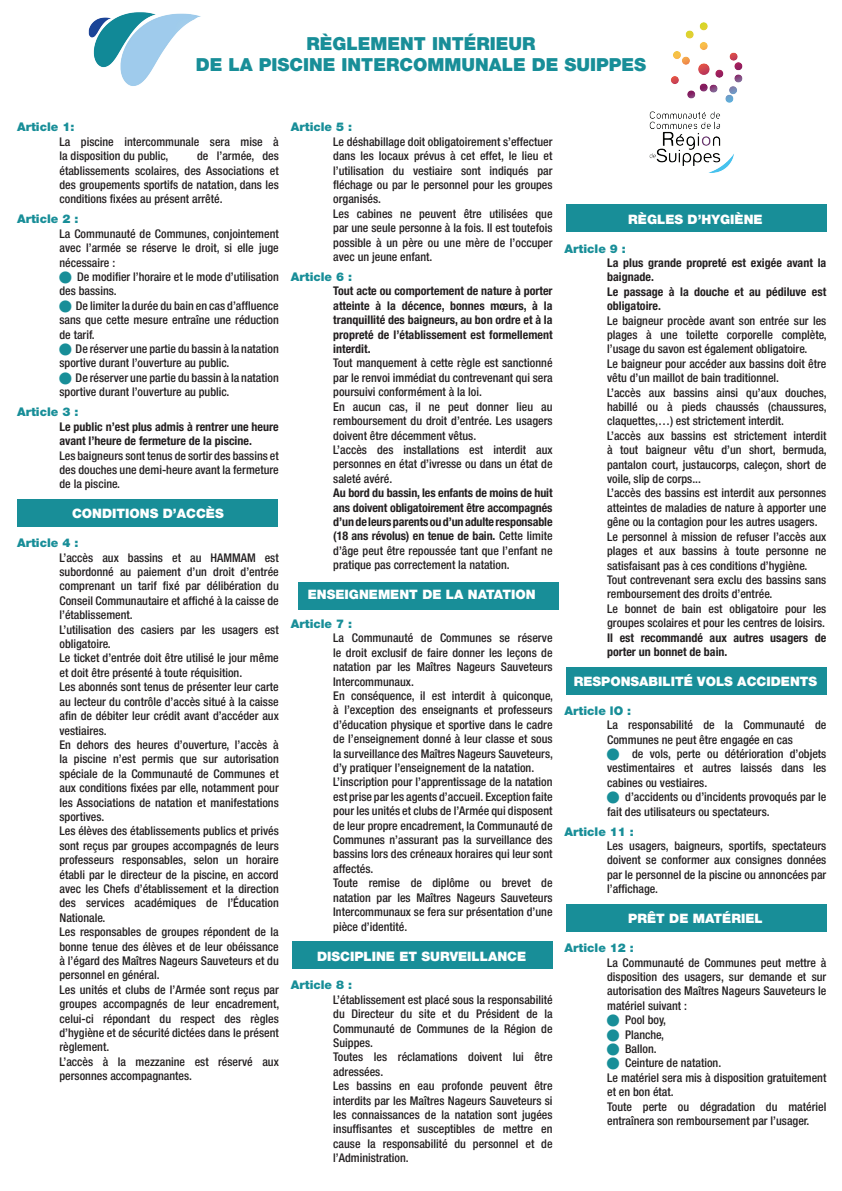
<style>
.page{position:relative;width:842px;height:1191px;background:#fff}
.page>*{position:absolute;margin:0;border:0;box-sizing:border-box;transform-origin:0 0}
.t1{font:900 18px "Helvetica Neue";color:#188e98}
.t2{font:900 13px "Helvetica Neue";color:#fff}
.t3{font:500 condensed 12px/14.4px "Helvetica Neue";color:#231f20}
.t4{font:700 condensed 12px/14.4px "Helvetica Neue";color:#231f20}
.t5{font:900 12px "Helvetica Neue";color:#188e98}
.s1{color:#188e98}
.s2{font-weight:500}
</style>
<div class="page">
<div style="left:18px;top:499px;width:260px;height:28px;background:#188e98"></div>
<div style="left:298px;top:582px;width:261px;height:27px;background:#188e98"></div>
<div style="left:292px;top:941px;width:261px;height:27px;background:#188e98"></div>
<div style="left:566px;top:667px;width:260px;height:27px;background:#188e98"></div>
<div style="left:566px;top:204px;width:260px;height:27px;background:#188e98"></div>
<div style="left:566px;top:904px;width:260px;height:28px;background:#188e98"></div>
<img style="left:88px;top:12px;width:113px;height:74px">
<img style="left:649px;top:22px;width:94px;height:151px">
<h1 class="t1" style="left:307px;top:33px;width:28px">Règlement</h1>
<h1 class="t1" style="left:432px;top:33px;width:13px">intérieur</h1>
<h1 class="t1" style="left:196px;top:54px;width:88px">de la Piscine</h1>
<h1 class="t1" style="left:342px;top:54px;width:21px">Intercommunale</h1>
<h1 class="t1" style="left:532px;top:54px;width:58px">de Suippes</h1>
<p class="t5" style="left:17px;top:120px;width:59px">Article 1:</p>
<p class="t3" style="left:60px;top:134px;width:221px">La piscine intercommunale sera mise à la disposition du public,</p>
<p class="t3" style="left:60px;top:148px;width:221px;text-align:justify;text-indent:137px">de l’armée, des établissements scolaires, des Associations et des groupements sportifs de natation, dans les conditions fixées au présent arrêté.</p>
<p class="t5" style="left:17px;top:212px;width:63px">Article 2 :</p>
<p class="t3" style="left:60px;top:226px;width:221px;text-align:justify">La Communauté de Communes, conjointement avec l’armée se réserve le droit, si elle juge nécessaire :</p>
<p class="t3" style="left:60px;top:269px;width:221px"><span class="s1">■</span> De modifier l’horaire et le mode d’utilisation des bassins.</p>
<p class="t3" style="left:60px;top:298px;width:221px;text-align:justify"><span class="s1">■</span> De limiter la durée du bain en cas d’affluence sans que cette mesure entraîne une réduction de tarif.</p>
<p class="t3" style="left:60px;top:341px;width:221px"><span class="s1">■</span> De réserver une partie du bassin à la natation sportive durant l’ouverture au public.</p>
<p class="t3" style="left:60px;top:370px;width:221px"><span class="s1">■</span> De réserver une partie du bassin à la natation sportive durant l’ouverture au public.</p>
<p class="t5" style="left:17px;top:405px;width:63px">Article 3 :</p>
<p class="t4" style="left:60px;top:419px;width:221px">Le public n’est plus admis à rentrer une heure avant l’heure de fermeture de la piscine.</p>
<p class="t3" style="left:60px;top:448px;width:221px;text-align:justify">Les baigneurs sont tenus de sortir des bassins et des douches une demi-heure avant la fermeture de la piscine.</p>
<p class="t2" style="left:72px;top:506px;width:153px">CONDITIONS D’ACCÈS</p>
<p class="t5" style="left:17px;top:536px;width:63px">Article 4 :</p>
<p class="t3" style="left:60px;top:550px;width:221px">L’accès aux bassins et au HAMMAM est subordonné au paiement d’un droit d’entrée comprenant un tarif fixé par délibération du Conseil Communautaire et affiché à la caisse de l’établissement.<br>L’utilisation des casiers par les usagers est obligatoire.<br>Le ticket d’entrée doit être utilisé le jour même et doit être présenté à toute réquisition.<br>Les abonnés sont tenus de présenter leur carte au lecteur du contrôle d’accès situé à la caisse afin de débiter leur crédit avant d’accéder aux vestiaires.<br>En dehors des heures d’ouverture, l’accès à la piscine n’est permis que sur autorisation spéciale de la Communauté de Communes et aux conditions fixées par elle, notamment pour les Associations de natation et manifestations sportives.<br>Les élèves des établissements publics et privés sont reçus par groupes accompagnés de leurs professeurs responsables, selon un horaire établi par le directeur de la piscine, en accord avec les Chefs d’établissement et la direction des services académiques de l’Éducation Nationale.<br>Les responsables de groupes répondent de la bonne tenue des élèves et de leur obéissance à l’égard des Maîtres Nageurs Sauveteurs et du personnel en général.<br>Les unités et clubs de l’Armée sont reçus par groupes accompagnés de leur encadrement, celui-ci répondant du respect des règles d’hygiène et de sécurité dictées dans le présent règlement.<br>L’accès à la mezzanine est réservé aux personnes accompagnantes.</p>
<p class="t5" style="left:291px;top:120px;width:63px">Article 5 :</p>
<p class="t3" style="left:333px;top:134px;width:221px">Le déshabillage doit obligatoirement s’effectuer dans les locaux prévus à cet effet, le lieu et l’utilisation du vestiaire sont indiqués par fléchage ou par le personnel pour les groupes organisés.<br>Les cabines ne peuvent être utilisées que par une seule personne à la fois. Il est toutefois possible à un père ou une mère de l’occuper avec un jeune enfant.</p>
<p class="t5" style="left:291px;top:270px;width:63px">Article 6 :</p>
<p class="t4" style="left:333px;top:284px;width:221px;text-align:justify">Tout acte ou comportement de nature à porter atteinte à la décence, bonnes mœurs, à la tranquillité des baigneurs, au bon ordre et à la propreté de l’établissement est formellement interdit.</p>
<p class="t3" style="left:333px;top:356px;width:221px">Tout manquement à cette règle est sanctionné par le renvoi immédiat du contrevenant qui sera poursuivi conformément à la loi.<br>En aucun cas, il ne peut donner lieu au remboursement du droit d’entrée. Les usagers doivent être décemment vêtus.<br>L’accès des installations est interdit aux personnes en état d’ivresse ou dans un état de saleté avéré.</p>
<p class="t4" style="left:333px;top:485px;width:221px;text-align:justify">Au bord du bassin, les enfants de moins de huit ans doivent obligatoirement être accompagnés d’un de leurs parents ou d’un adulte responsable (18 ans révolus) en tenue de bain. <span class="s2">Cette limite d’âge peut être repoussée tant que l’enfant ne pratique pas correctement la natation.</span></p>
<p class="t2" style="left:308px;top:587px;width:229px">ENSEIGNEMENT DE LA NATATION</p>
<p class="t5" style="left:291px;top:616px;width:63px">Article 7 :</p>
<p class="t3" style="left:333px;top:631px;width:221px">La Communauté de Communes se réserve le droit exclusif de faire donner les leçons de natation par les Maîtres Nageurs Sauveteurs Intercommunaux.<br>En conséquence, il est interdit à quiconque, à l’exception des enseignants et professeurs d’éducation physique et sportive dans le cadre de l’enseignement donné à leur classe et sous la surveillance des Maîtres Nageurs Sauveteurs, d’y pratiquer l’enseignement de la natation.<br>L’inscription pour l’apprentissage de la natation est prise par les agents d’accueil. Exception faite pour les unités et clubs de l’Armée qui disposent de leur propre encadrement, la Communauté de Communes n’assurant pas la surveillance des bassins lors des créneaux horaires qui leur sont affectés.<br>Toute remise de diplôme ou brevet de natation par les Maîtres Nageurs Sauveteurs Intercommunaux se fera sur présentation d’une pièce d’identité.</p>
<p class="t2" style="left:317px;top:948px;width:211px">DISCIPLINE ET SURVEILLANCE</p>
<p class="t5" style="left:291px;top:978px;width:63px">Article 8 :</p>
<p class="t3" style="left:333px;top:992px;width:221px">L’établissement est placé sous la responsabilité du Directeur du site et du Président de la Communauté de Communes de la Région de Suippes.<br>Toutes les réclamations doivent lui être adressées.<br>Les bassins en eau profonde peuvent être interdits par les Maîtres Nageurs Sauveteurs si les connaissances de la natation sont jugées insuffisantes et susceptibles de mettre en cause la responsabilité du personnel et de l’Administration.</p>
<p class="t2" style="left:628px;top:211px;width:136px">RÈGLES D’HYGIÈNE</p>
<p class="t5" style="left:565px;top:241px;width:63px">Article 9 :</p>
<p class="t4" style="left:607px;top:255px;width:221px">La plus grande propreté est exigée avant la baignade.<br>Le passage à la douche et au pédiluve est obligatoire.</p>
<p class="t3" style="left:607px;top:313px;width:221px">Le baigneur procède avant son entrée sur les plages à une toilette corporelle complète, l’usage du savon est également obligatoire.<br>Le baigneur pour accéder aux bassins doit être vêtu d’un maillot de bain traditionnel.<br>L’accès aux bassins ainsi qu’aux douches, habillé ou à pieds chaussés (chaussures, claquettes,…) est strictement interdit.<br>L’accès aux bassins est strictement interdit à tout baigneur vêtu d’un short, bermuda, pantalon court, justaucorps, caleçon, short de voile, slip de corps...<br>L’accès des bassins est interdit aux personnes atteintes de maladies de nature à apporter une gêne ou la contagion pour les autres usagers.<br>Le personnel à mission de refuser l’accès aux plages et aux bassins à toute personne ne satisfaisant pas à ces conditions d’hygiène.<br>Tout contrevenant sera exclu des bassins sans remboursement des droits d’entrée.<br>Le bonnet de bain est obligatoire pour les groupes scolaires et pour les centres de loisirs.</p>
<p class="t4" style="left:607px;top:630px;width:221px">Il est recommandé aux autres usagers de porter un bonnet de bain.</p>
<p class="t2" style="left:574px;top:673px;width:245px">RESPONSABILITÉ VOLS ACCIDENTS</p>
<p class="t5" style="left:565px;top:703px;width:68px">Article lO :</p>
<p class="t3" style="left:607px;top:717px;width:221px">La responsabilité de la Communauté de<br>Communes ne peut être engagée en cas</p>
<p class="t3" style="left:607px;top:746px;width:221px;text-align:justify"><span class="s1">■</span> de vols, perte ou détérioration d’objets vestimentaires et autres laissés dans les cabines ou vestiaires.</p>
<p class="t3" style="left:607px;top:789px;width:221px"><span class="s1">■</span> d’accidents ou d’incidents provoqués par le fait des utilisateurs ou spectateurs.</p>
<p class="t5" style="left:565px;top:824px;width:71px">Article 11 :</p>
<p class="t3" style="left:607px;top:838px;width:221px;text-align:justify">Les usagers, baigneurs, sportifs, spectateurs doivent se conformer aux consignes données par le personnel de la piscine ou annoncées par l’affichage.</p>
<p class="t2" style="left:628px;top:911px;width:136px">PRÊT DE MATÉRIEL</p>
<p class="t5" style="left:565px;top:940px;width:71px">Article 12 :</p>
<p class="t3" style="left:607px;top:955px;width:221px;text-align:justify">La Communauté de Communes peut mettre à disposition des usagers, sur demande et sur autorisation des Maîtres Nageurs Sauveteurs le matériel suivant :</p>
<p class="t3" style="left:607px;top:1012px;width:61px"><span class="s1">■</span> Pool boy,</p>
<p class="t3" style="left:607px;top:1027px;width:59px"><span class="s1">■</span> Planche,</p>
<p class="t3" style="left:607px;top:1041px;width:51px"><span class="s1">■</span> Ballon.</p>
<p class="t3" style="left:607px;top:1055px;width:221px"><span class="s1">■</span> Ceinture de natation.<br>Le matériel sera mis à disposition gratuitement et en bon état.<br>Toute perte ou dégradation du matériel entraînera son remboursement par l’usager.</p>
</div>
